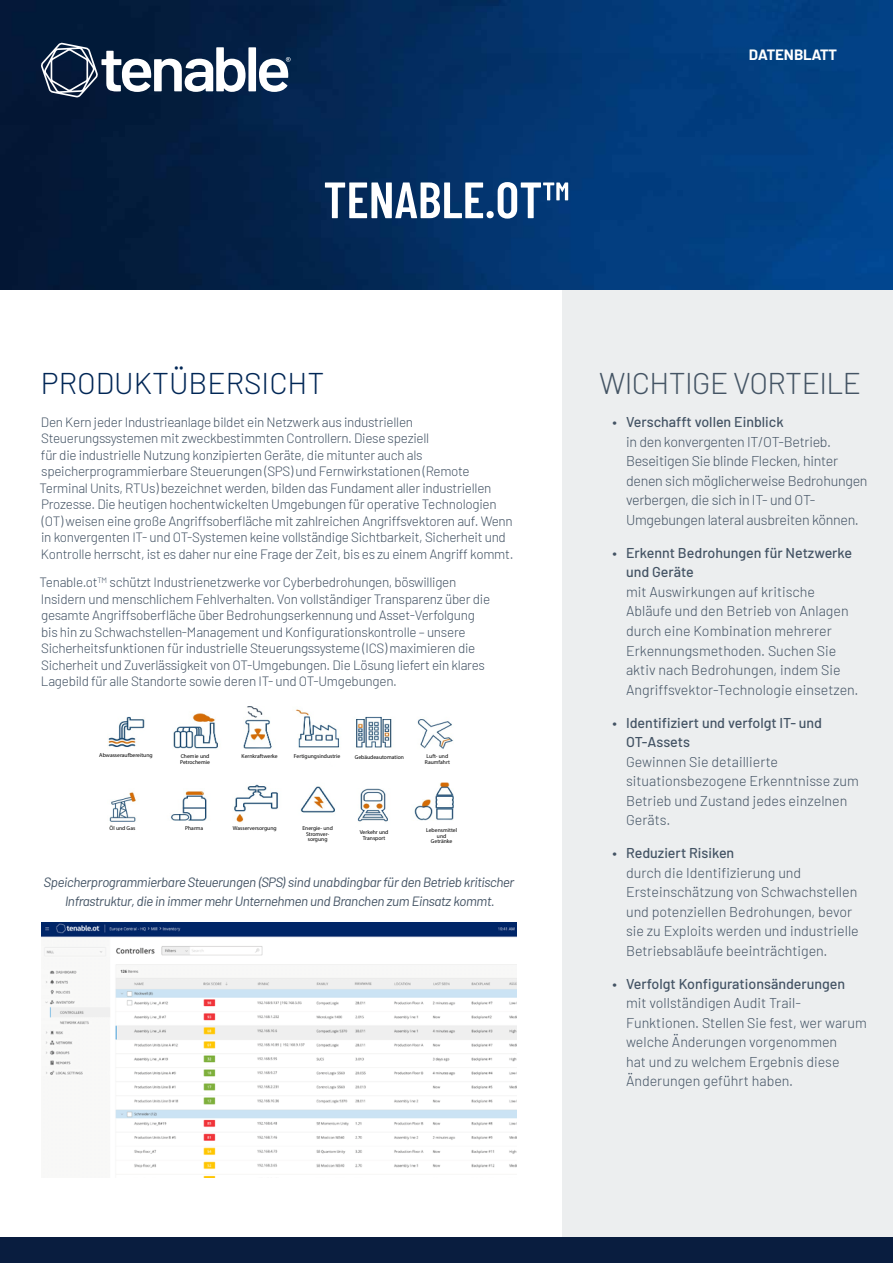
<style>
.page{position:relative;width:893px;height:1263px;background:#fff}
.page>*{position:absolute;margin:0;border:0;box-sizing:border-box;transform-origin:0 0}
.t1{font:600 51px "Barlow Condensed";color:#fff}
.Table_Body_Text{font:300 30px "Barlow";color:#002655}
.Table_Body_Text-2{font:300 30px "Barlow";letter-spacing:-.02em;color:#445464}
.t2{font:700 15px "Barlow";color:#fff}
.t3{font:300 14.25px/19.5px "Barlow";color:#435364}
.t4{font:300 14.25px/19.5px "Barlow";letter-spacing:-.02em;color:#435364}
.t5{font:300 13.5px/16.5px "Barlow";letter-spacing:-.02em;color:#435364}
.t6{font:italic 13.5px/19.5px "Barlow";letter-spacing:-.02em;color:#435364;text-align:center}
.t7{font:5.7px/5.7px "Myriad Pro";color:#000;text-align:center}
.s1{font-weight:500}
</style>
<div class="page">
<div style="left:563px;top:129px;width:330px;height:1134px;background:#eceeef"></div>
<img style="left:0;top:0;width:893px;height:289px">
<div style="left:0;top:1237px;width:893px;height:26px;background:#091d3f"></div>
<img style="left:41px;top:922px;width:475px;height:255px">
<img style="left:108px;top:707px;width:345px;height:116px">
<svg style="left:41px;top:43px;width:250px;height:54px"></svg>
<p class="t1" style="left:323px;top:163px;width:248px">TENABLE.OT™</p>
<p class="t2" style="left:749px;top:44px;width:90px">DATENBLATT</p>
<p class="Table_Body_Text" style="left:41px;top:362px;width:285px">PRODUKTÜBERSICHT</p>
<p class="t5" style="left:39px;top:413px;width:476px">Den Kern jeder Industrieanlage bildet ein Netzwerk aus industriellen Steuerungssystemen mit zweckbestimmten Controllern. Diese speziell<br>für die industrielle Nutzung konzipierten Geräte, die mitunter auch als speicherprogrammierbare Steuerungen (SPS) und Fernwirkstationen (Remote Terminal Units, RTUs) bezeichnet werden, bilden das Fundament aller industriellen Prozesse. Die heutigen hochentwickelten Umgebungen für operative Technologien (OT) weisen eine große Angriffsoberfläche mit zahlreichen Angriffsvektoren auf. Wenn in konvergenten IT- und OT-Systemen keine vollständige Sichtbarkeit, Sicherheit und Kontrolle herrscht, ist es daher nur eine Frage der Zeit, bis es zu einem Angriff kommt.</p>
<p class="t5" style="left:39px;top:573px;width:452px">Tenable.ot<sup>TM</sup> schützt Industrienetzwerke vor Cyberbedrohungen, böswilligen Insidern und menschlichem Fehlverhalten. Von vollständiger Transparenz über die gesamte Angriffsoberfläche über Bedrohungserkennung und Asset-Verfolgung bis hin zu Schwachstellen-Management und Konfigurationskontrolle – unsere Sicherheitsfunktionen für industrielle Steuerungssysteme (ICS) maximieren die Sicherheit und Zuverlässigkeit von OT-Umgebungen. Die Lösung liefert ein klares Lagebild für alle Standorte sowie deren IT- und OT-Umgebungen.</p>
<p class="t7" style="left:99px;top:752px;width:55px">Abwasseraufbereitung</p>
<p class="t7" style="left:181px;top:753px;width:30px">Chemie und</p>
<p class="t7" style="left:242px;top:753px;width:38px">Kernkraftwerke</p>
<p class="t7" style="left:180px;top:759px;width:31px">Petrochemie</p>
<p class="t7" style="left:294px;top:753px;width:48px">Fertigungsindustrie</p>
<p class="t7" style="left:355px;top:754px;width:51px">Gebäudeautomation</p>
<p class="t7" style="left:425px;top:753px;width:27px;text-align:left">Luft- und<br>Raumfahrt</p>
<p class="t7" style="left:110px;top:825px;width:27px">Öl und Gas</p>
<p class="t7" style="left:185px;top:825px;width:20px">Pharma</p>
<p class="t7" style="left:233px;top:825px;width:45px">Wasserversorgung</p>
<p class="t7" style="left:302px;top:825px;width:32px">Energie- und<br>Stromver&shy;sorgung</p>
<p class="t7" style="left:360px;top:829px;width:30px">Verkehr und<br>Transport</p>
<p class="t7" style="left:426px;top:827px;width:32px">Lebensmittel und<br>Getränke</p>
<p class="t6" style="left:44px;top:871px;width:472px">Speicherprogrammierbare Steuerungen (SPS) sind unabdingbar für den Betrieb kritischer<br>Infrastruktur, die in immer mehr Unternehmen und Branchen zum Einsatz kommt.</p>
<p class="Table_Body_Text-2" style="left:599px;top:362px;width:264px">WICHTIGE VORTEILE</p>
<p class="t4" style="left:626px;top:411px;width:243px;text-indent:-14px"><span class="s1">• Verschafft vollen Einblick<br></span>in den konvergenten IT/OT-Betrieb.<br>Beseitigen Sie blinde Flecken, hinter denen sich möglicherweise Bedrohungen verbergen, die sich in IT- und OT-Umgebungen lateral ausbreiten können.</p>
<p class="t3" style="left:626px;top:542px;width:234px;text-indent:-14px"><span class="s1">• Erkennt Bedrohungen für Netzwerke und Geräte<br></span>mit Auswirkungen auf kritische<br>Abläufe und den Betrieb von Anlagen durch eine Kombination mehrerer<br>Erkennungsmethoden. Suchen Sie aktiv nach Bedrohungen, indem Sie<br>Angriffsvektor-Technologie einsetzen.</p>
<p class="t3" style="left:626px;top:711px;width:234px;text-indent:-14px"><span class="s1">• Identifiziert und verfolgt IT- und<br>OT-Assets<br></span>Gewinnen Sie detaillierte situationsbezogene Erkenntnisse zum<br>Betrieb und Zustand jedes einzelnen<br>Geräts.</p>
<p class="t3" style="left:626px;top:842px;width:234px;text-indent:-14px"><span class="s1">• Reduziert Risiken<br></span>durch die Identifizierung und Ersteinschätzung von Schwachstellen und potenziellen Bedrohungen, bevor sie zu Exploits werden und industrielle Betriebsabläufe beeinträchtigen.</p>
<p class="t3" style="left:626px;top:972px;width:242px;text-indent:-14px"><span class="s1">• Verfolgt Konfigurationsänderungen </span>mit vollständigen Audit Trail-Funktionen. Stellen Sie fest, wer warum welche Änderungen vorgenommen<br>hat und zu welchem Ergebnis diese Änderungen geführt haben.</p>
</div>
